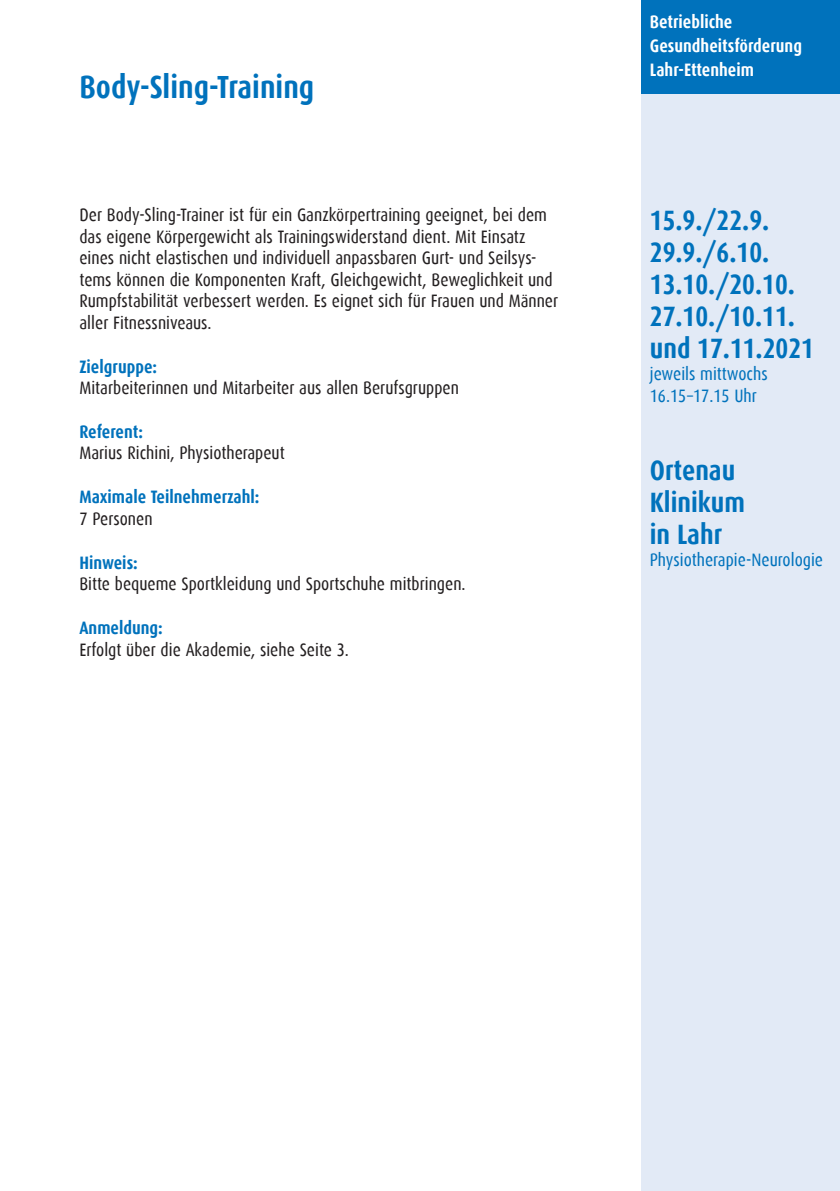
<style>
.page{position:relative;width:840px;height:1191px;background:#fff}
.page>*{position:absolute;margin:0;border:0;box-sizing:border-box;transform-origin:0 0}
.t1{font:700 32px "Dax Condensed";color:#0072bc}
.Ort_rechts_1_5mm{font:700 28px/32px "Dax Condensed";color:#0072bc}
.Links_Abstand_Verans{font:700 28px "Dax Condensed";color:#0072bc}
.t2{font:18px/21.6px "Dax Condensed";color:#231f20}
.t3{font:700 18px "Dax Condensed";color:#0072bc}
.Ort_rechts_1_5mm-2{font:18px/22px "Dax Condensed";color:#0072bc}
.t4{font:700 18px "Dax Condensed";color:#fff}
</style>
<div class="page">
<div style="left:641px;top:0;width:198px;height:1191px;background:#e2eaf6"></div>
<div style="left:641px;top:0;width:198px;height:94px;background:#0072bc"></div>
<p class="t1" style="left:79px;top:69px;width:236px">Body-Sling-Training</p>
<p class="t2" style="left:79px;top:204px;width:480px">Der Body-Sling-Trainer ist für ein Ganzkörpertraining geeignet, bei dem das eigene Körpergewicht als Trainingswiderstand dient. Mit Einsatz eines nicht elastischen und individuell anpassbaren Gurt- und Seilsys&shy;tems können die Komponenten Kraft, Gleichgewicht, Beweglichkeit und Rumpfstabilität verbessert werden. Es eignet sich für Frauen und Männer aller Fitnessniveaus.</p>
<p class="t3" style="left:79px;top:356px;width:79px">Zielgruppe:</p>
<p class="t2" style="left:79px;top:377px;width:381px">Mitarbeiterinnen und Mitarbeiter aus allen Berufsgruppen</p>
<p class="t3" style="left:79px;top:421px;width:65px">Referent:</p>
<p class="t2" style="left:79px;top:442px;width:207px">Marius Richini, Physiotherapeut</p>
<p class="t3" style="left:79px;top:487px;width:181px">Maximale Teilnehmerzahl:</p>
<p class="t2" style="left:79px;top:508px;width:75px">7 Personen</p>
<p class="t3" style="left:79px;top:552px;width:60px">Hinweis:</p>
<p class="t2" style="left:79px;top:573px;width:387px">Bitte bequeme Sportkleidung und Sportschuhe mitbringen.</p>
<p class="t3" style="left:79px;top:617px;width:85px">Anmeldung:</p>
<p class="t2" style="left:79px;top:638px;width:271px">Erfolgt über die Akademie, siehe Seite 3.</p>
<p class="t4" style="left:649px;top:12px;width:84px">Betriebliche</p>
<p class="t4" style="left:649px;top:36px;width:153px">Gesundheitsförderung</p>
<p class="t4" style="left:649px;top:60px;width:106px">Lahr-Ettenheim</p>
<p class="Ort_rechts_1_5mm" style="left:649px;top:205px;width:165px">15.9./22.9.<br>29.9./6.10.<br>13.10./20.10.<br>27.10./10.11. und 17.11.2021</p>
<p class="Ort_rechts_1_5mm-2" style="left:649px;top:363px;width:119px">jeweils mittwochs<br>16.15–17.15 Uhr</p>
<p class="Links_Abstand_Verans" style="left:649px;top:454px;width:87px">Ortenau</p>
<p class="Ort_rechts_1_5mm" style="left:649px;top:486px;width:97px">Klinikum</p>
<p class="Ort_rechts_1_5mm" style="left:649px;top:518px;width:74px">in Lahr</p>
<p class="Ort_rechts_1_5mm-2" style="left:649px;top:549px;width:175px">Physiotherapie-Neurologie</p>
</div>
